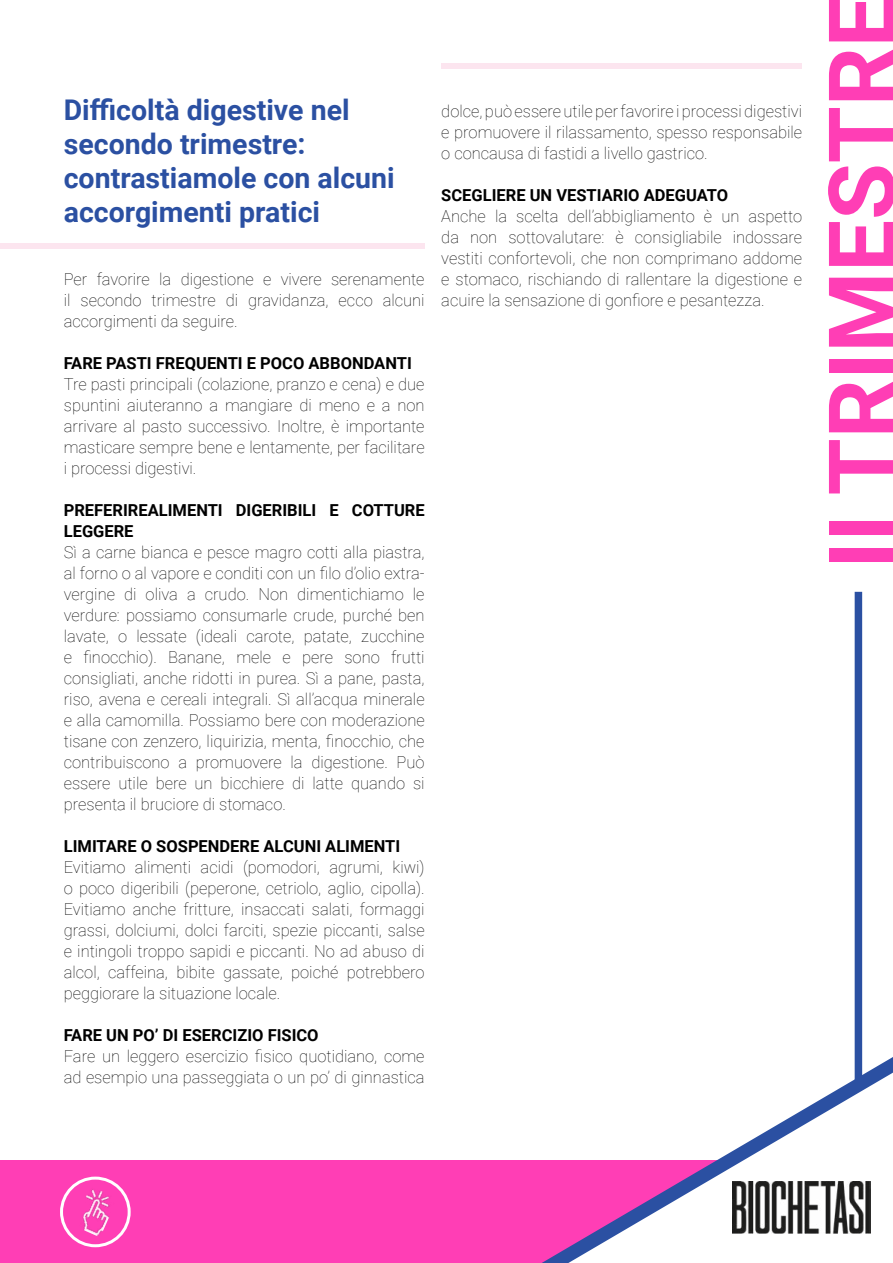
<style>
.page{position:relative;width:893px;height:1263px;background:#fff}
.page>*{position:absolute;margin:0;border:0;box-sizing:border-box;transform-origin:0 0}
.t1{font:700 92.25px "Roboto";color:#ff3eb5}
.t2{font:700 28.5px/34.2px "Roboto";color:#2b50a2}
.t3{font:100 16.5px/21px "Roboto";color:#000;text-align:justify}
.t4{font:700 16.5px/21px "Roboto";color:#000}
</style>
<div class="page">
<div style="left:0;top:1160px;width:829px;height:103px;background:#ff3eb5"></div>
<img style="left:73px;top:1186px;width:44px;height:51px">
<div style="left:60px;top:1176px;width:71px;height:71px;border:3px solid #fff;border-radius:50%"></div>
<svg style="left:542px;top:1037px;width:351px;height:226px"></svg>
<img style="left:732px;top:1181px;width:139px;height:52px">
<div style="left:855px;top:592px;width:7px;height:492px;background:#2b50a2"></div>
<div style="left:0;top:243px;width:425px;height:5px;background:#fce5ef"></div>
<div style="left:441px;top:64px;width:361px;height:5px;background:#fce5ef"></div>
<h2 class="t2" style="left:64px;top:91px;width:332px">Difficoltà digestive nel secondo trimestre: contrastiamole con alcuni accorgimenti pratici</h2>
<p class="t3" style="left:64px;top:268px;width:362px">Per favorire la digestione e vivere serenamente il secondo trimestre di gravidanza, ecco alcuni accorgimenti da seguire.</p>
<p class="t4" style="left:64px;top:352px;width:350px">FARE PASTI FREQUENTI E POCO ABBONDANTI</p>
<p class="t3" style="left:64px;top:373px;width:362px">Tre pasti principali (colazione, pranzo e cena) e due spuntini aiuteranno a mangiare di meno e a non arrivare al pasto successivo. Inoltre, è importante masticare sempre bene e lentamente, per facilitare i processi digestivi.</p>
<p class="t4" style="left:64px;top:499px;width:362px">PREFERIREALIMENTI DIGERIBILI E COTTURE<br>LEGGERE</p>
<p class="t3" style="left:64px;top:541px;width:362px">Sì a carne bianca e pesce magro cotti alla piastra, al forno o al vapore e conditi con un filo d’olio extra&shy;vergine di oliva a crudo. Non dimentichiamo le verdure: possiamo consumarle crude, purché ben lavate, o lessate (ideali carote, patate, zucchine e finocchio). Banane, mele e pere sono frutti consigliati, anche ridotti in purea. Sì a pane, pasta, riso, avena e cereali integrali. Sì all’acqua minerale e alla camomilla. Possiamo bere con moderazione tisane con zenzero, liquirizia, menta, finocchio, che contribuiscono a promuovere la digestione. Può essere utile bere un bicchiere di latte quando si presenta il bruciore di stomaco.</p>
<p class="t4" style="left:64px;top:835px;width:338px">LIMITARE O SOSPENDERE ALCUNI ALIMENTI</p>
<p class="t3" style="left:64px;top:856px;width:362px">Evitiamo alimenti acidi (pomodori, agrumi, kiwi) o poco digeribili (peperone, cetriolo, aglio, cipolla).<br>Evitiamo anche fritture, insaccati salati, formaggi grassi, dolciumi, dolci farciti, spezie piccanti, salse e intingoli troppo sapidi e piccanti. No ad abuso di alcol, caffeina, bibite gassate, poiché potrebbero peggiorare la situazione locale.</p>
<p class="t4" style="left:64px;top:1024px;width:256px">FARE UN PO’ DI ESERCIZIO FISICO</p>
<p class="t3" style="left:64px;top:1045px;width:362px">Fare un leggero esercizio fisico quotidiano, come ad esempio una passeggiata o un po’ di ginnastica</p>
<p class="t3" style="left:441px;top:100px;width:362px">dolce, può essere utile per favorire i processi digestivi e promuovere il rilassamento, spesso responsabile o concausa di fastidi a livello gastrico.</p>
<p class="t4" style="left:441px;top:184px;width:288px">SCEGLIERE UN VESTIARIO ADEGUATO</p>
<p class="t3" style="left:441px;top:205px;width:362px">Anche la scelta dell’abbigliamento è un aspetto da non sottovalutare: è consigliabile indossare vestiti confortevoli, che non comprimano addome e stomaco, rischiando di rallentare la digestione e acuire la sensazione di gonfiore e pesantezza.</p>
<h1 class="t1" style="left:797px;top:569px;width:575px;rotate:-90deg">II TRIMESTRE</h1>
</div>
